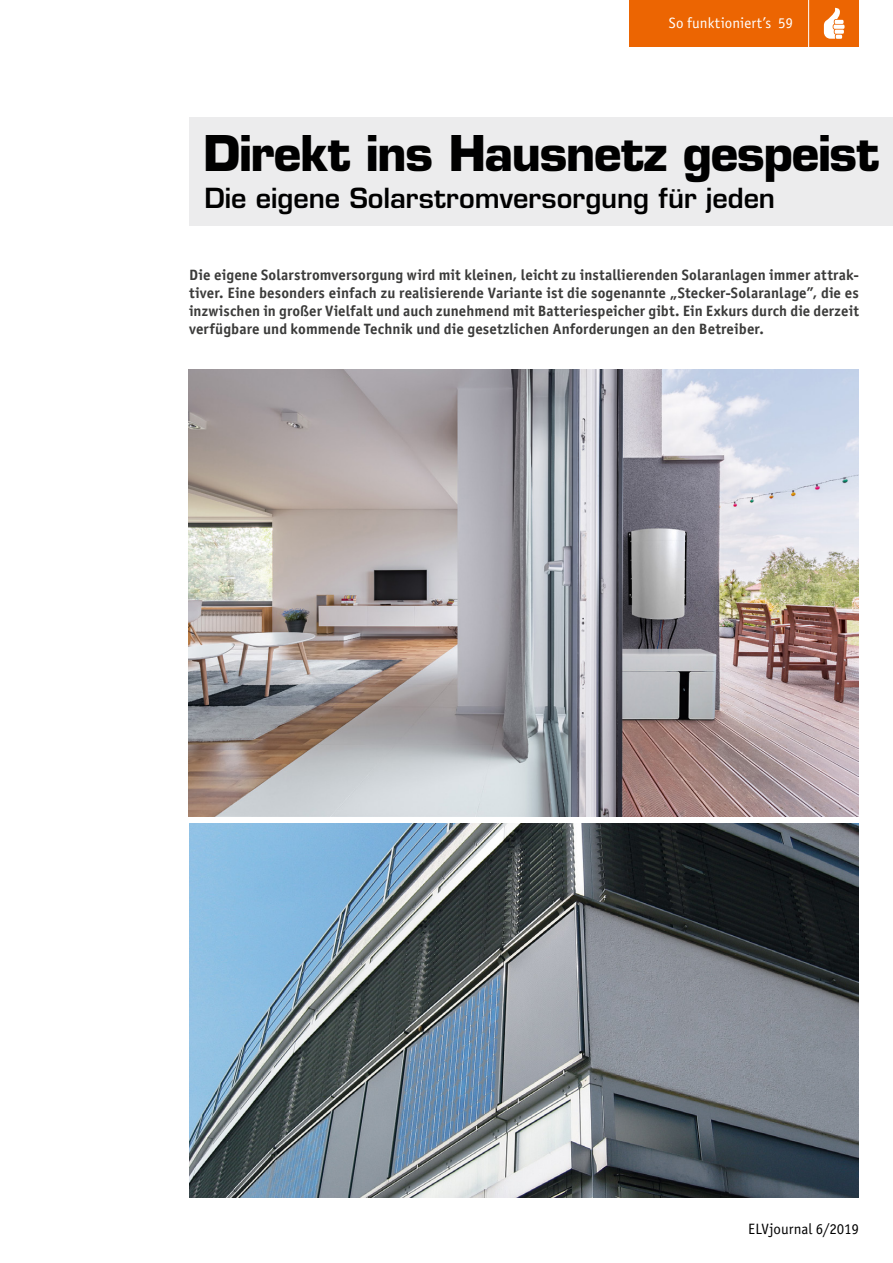
<style>
.page{position:relative;width:893px;height:1263px;background:#fff}
.page>*{position:absolute;margin:0;border:0;box-sizing:border-box;transform-origin:0 0}
.Headline1{font:700 48px "Eurostile LT Std";letter-spacing:-.03em;color:#000}
.Headline2{font:600 27px "Eurostile LT Std";color:#000}
.Einleitung{font:15px/18px "Officina Sans Bold ITC";letter-spacing:.01em;color:#3b3b3a;text-align:justify}
.t1{font:15px "Officina Sans Book ITC";color:#fff}
.t2{font:15px "Officina Sans Book ITC";color:#000}
</style>
<div class="page">
<div style="left:629px;top:0;width:230px;height:47px;background:#ec6502"></div>
<hr style="left:808px;top:0;width:1px;height:51px;background:#fff">
<svg style="left:824px;top:7px;width:20px;height:32px"></svg>
<div style="left:189px;top:118px;width:704px;height:108px;background:#ececed"></div>
<img style="left:189px;top:824px;width:670px;height:374px">
<img style="left:189px;top:370px;width:670px;height:447px">
<p class="t1" style="left:669px;top:13px;width:126px">So funktioniert’s 59</p>
<p class="Headline1" style="left:203px;top:123px;width:677px">Direkt ins Hausnetz gespeist</p>
<p class="Headline2" style="left:204px;top:181px;width:572px">Die eigene Solarstromversorgung für jeden</p>
<p class="Einleitung" style="left:189px;top:265px;width:671px">Die eigene Solarstromversorgung wird mit kleinen, leicht zu installierenden Solaranlagen immer attrak&shy;tiver. Eine besonders einfach zu realisierende Variante ist die sogenannte „Stecker-Solaranlage”, die es inzwischen in großer Vielfalt und auch zunehmend mit Batteriespeicher gibt. Ein Exkurs durch die derzeit verfügbare und kommende Technik und die gesetzlichen Anforderungen an den Betreiber.</p>
<p class="t2" style="left:748px;top:1219px;width:112px">ELVjournal 6/2019</p>
</div>
